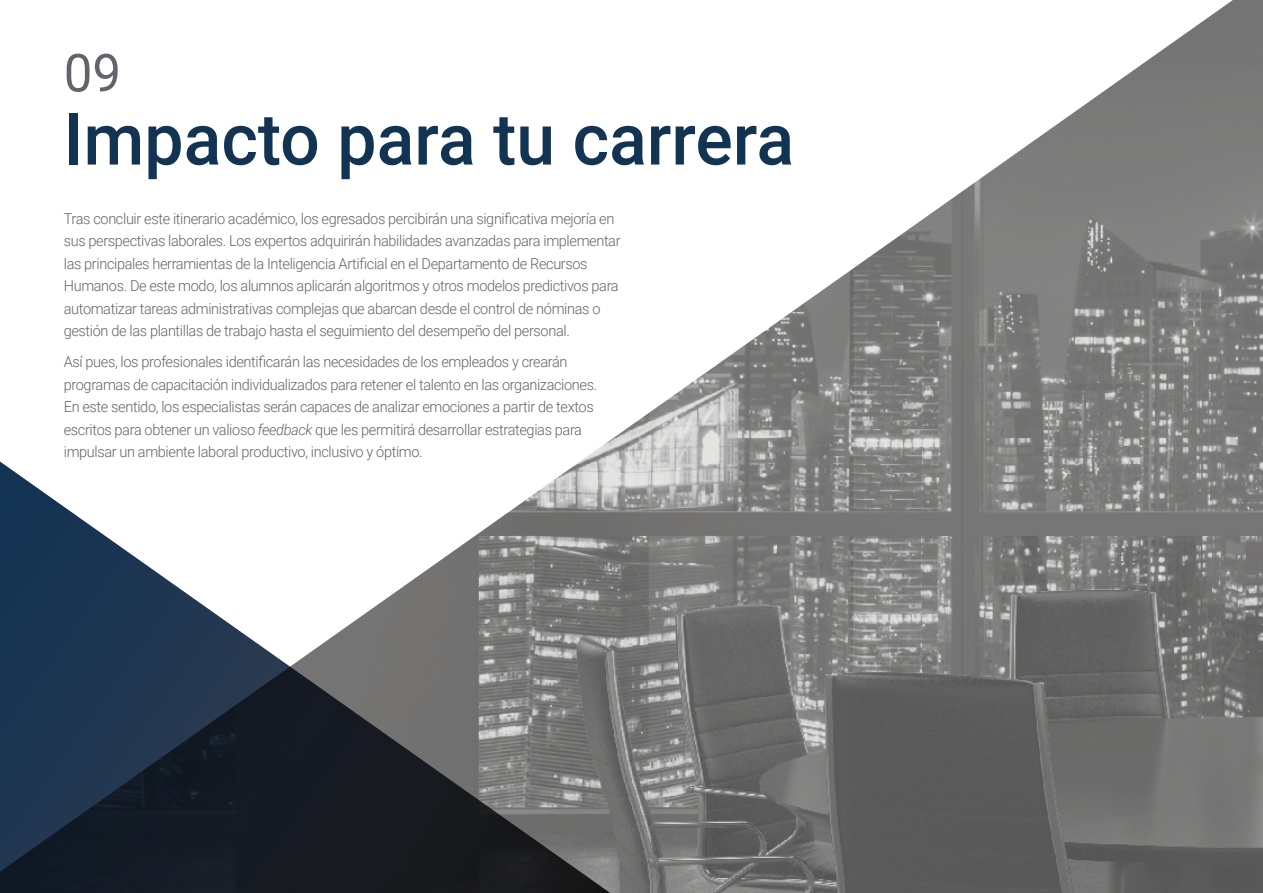
<style>
.page{position:relative;width:1263px;height:893px;background:#fff}
.page>*{position:absolute;margin:0;border:0;box-sizing:border-box;transform-origin:0 0}
.t1{font:500 72px "Roboto";color:#123352}
.t2{font:52.5px "Roboto";color:#61646a}
.t3{font:300 15px/22.5px "Roboto";letter-spacing:-.025em;color:#61646a}
.s1{font-style:italic}
</style>
<div class="page">
<img style="left:602px;top:0;width:661px;height:893px">
<svg style="left:0;top:446px;width:640px;height:447px"></svg>
<h2 class="t2" style="left:64px;top:36px;width:59px">09</h2>
<h1 class="t1" style="left:64px;top:89px;width:732px">Impacto para tu carrera</h1>
<p class="t3" style="left:64px;top:207px;width:558px">Tras concluir este itinerario académico, los egresados percibirán una significativa mejoría en sus perspectivas laborales. Los expertos adquirirán habilidades avanzadas para implementar las principales herramientas de la Inteligencia Artificial en el Departamento de Recursos Humanos. De este modo, los alumnos aplicarán algoritmos y otros modelos predictivos para automatizar tareas administrativas complejas que abarcan desde el control de nóminas o gestión de las plantillas de trabajo hasta el seguimiento del desempeño del personal.</p>
<p class="t3" style="left:64px;top:350px;width:535px">Así pues, los profesionales identificarán las necesidades de los empleados y crearán programas de capacitación individualizados para retener el talento en las organizaciones.<br>En este sentido, los especialistas serán capaces de analizar emociones a partir de textos escritos para obtener un valioso <span class="s1">feedback</span> que les permitirá desarrollar estrategias para impulsar un ambiente laboral productivo, inclusivo y óptimo.</p>
</div>
